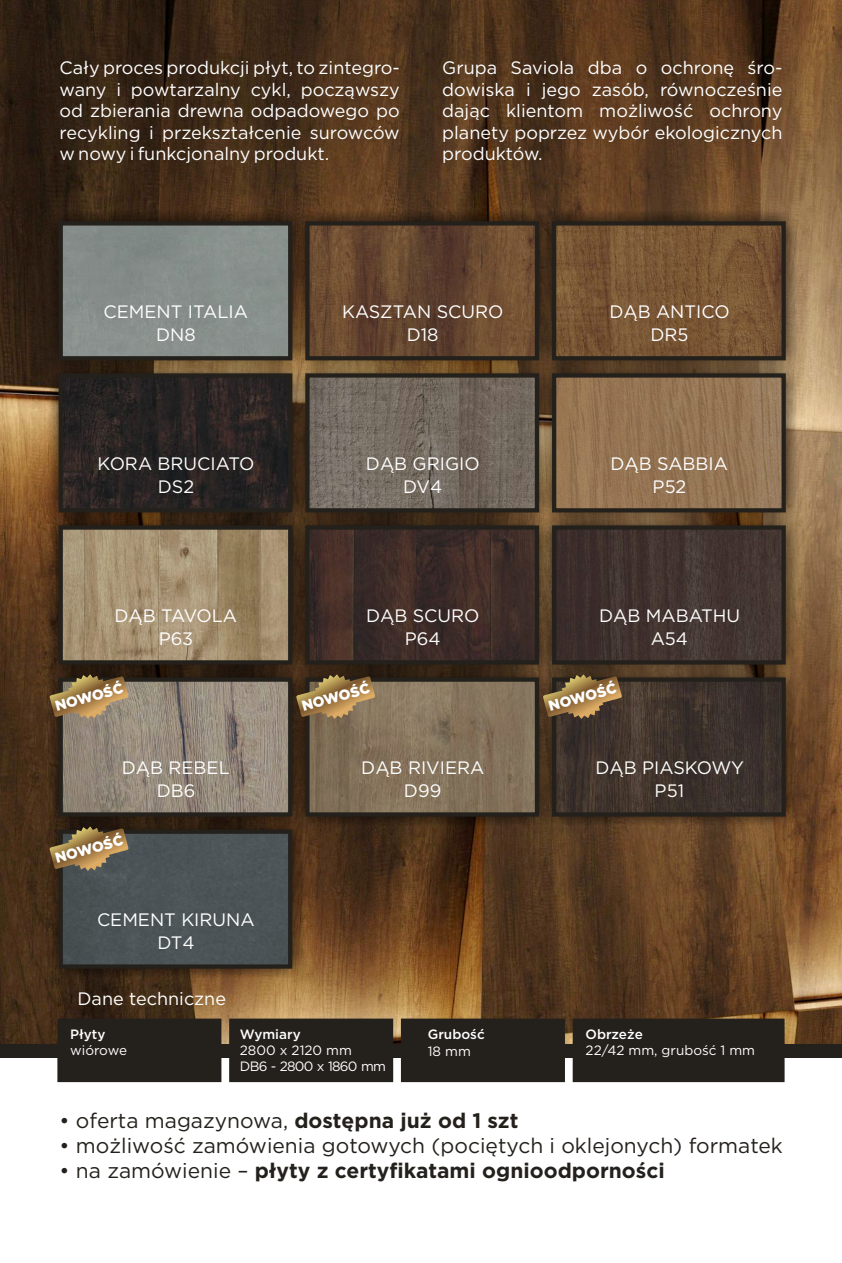
<style>
.page{position:relative;width:842px;height:1263px;background:#fff}
.page>*{position:absolute;margin:0;border:0;box-sizing:border-box;transform-origin:0 0}
.t1{font:21px "Gotham";color:#24211c}
.t2{font:700 21px "Gotham";color:#24211c}
.t3{font:18px/21.6px "Gotham";color:#fff;text-align:justify}
.t4{font:900 14.4px "Gotham";color:#fff}
.t5{font:13.5px "Gotham";color:#fff}
.t6{font:500 13.5px "Gotham";color:#fff}
.t7{font:13.5px/16.2px "Gotham";letter-spacing:-.05em;color:#fff}
.s1{font-weight:700}
.s2{font-weight:400}
</style>
<div class="page">
<img style="left:0;top:0;width:842px;height:1044px">
<div style="left:0;top:1044px;width:842px;height:14px;background:#24211c"></div>
<svg style="left:55px;top:1016px;width:732px;height:67px"></svg>
<div style="left:47px;top:209px;width:257px;height:163px;background:#24211c;opacity:.98"></div>
<div style="left:64px;top:226px;width:223px;height:129px;background:#888e8c"></div>
<div style="left:59px;top:221px;width:233px;height:139px;border:4px solid #24211c"></div>
<div style="left:47px;top:361px;width:257px;height:163px;background:#24211c;opacity:.98"></div>
<img style="left:64px;top:378px;width:223px;height:129px">
<div style="left:59px;top:373px;width:233px;height:139px;border:4px solid #24211c"></div>
<div style="left:47px;top:514px;width:257px;height:162px;background:#24211c;opacity:.98"></div>
<img style="left:64px;top:530px;width:223px;height:129px">
<div style="left:59px;top:525px;width:233px;height:139px;border:4px solid #24211c"></div>
<div style="left:47px;top:666px;width:257px;height:162px;background:#24211c;opacity:.98"></div>
<img style="left:64px;top:682px;width:223px;height:129px">
<div style="left:59px;top:677px;width:233px;height:139px;border:4px solid #24211c"></div>
<div style="left:293px;top:209px;width:258px;height:163px;background:#24211c;opacity:.98"></div>
<img style="left:310px;top:226px;width:224px;height:129px">
<div style="left:305px;top:221px;width:234px;height:139px;border:4px solid #24211c"></div>
<div style="left:293px;top:361px;width:258px;height:163px;background:#24211c;opacity:.98"></div>
<img style="left:310px;top:378px;width:224px;height:129px">
<div style="left:305px;top:373px;width:234px;height:139px;border:4px solid #24211c"></div>
<div style="left:293px;top:514px;width:258px;height:162px;background:#24211c;opacity:.98"></div>
<img style="left:310px;top:530px;width:224px;height:129px">
<div style="left:305px;top:525px;width:234px;height:139px;border:4px solid #24211c"></div>
<div style="left:293px;top:666px;width:258px;height:162px;background:#24211c;opacity:.98"></div>
<img style="left:310px;top:682px;width:224px;height:129px">
<div style="left:305px;top:677px;width:234px;height:139px;border:4px solid #24211c"></div>
<div style="left:540px;top:209px;width:258px;height:163px;background:#24211c;opacity:.98"></div>
<img style="left:557px;top:226px;width:224px;height:129px">
<div style="left:552px;top:221px;width:234px;height:139px;border:4px solid #24211c"></div>
<div style="left:540px;top:361px;width:258px;height:163px;background:#24211c;opacity:.98"></div>
<img style="left:557px;top:378px;width:224px;height:129px">
<div style="left:552px;top:373px;width:234px;height:139px;border:4px solid #24211c"></div>
<div style="left:540px;top:514px;width:258px;height:162px;background:#24211c;opacity:.98"></div>
<img style="left:557px;top:530px;width:224px;height:129px">
<div style="left:552px;top:525px;width:234px;height:139px;border:4px solid #24211c"></div>
<div style="left:540px;top:666px;width:258px;height:162px;background:#24211c;opacity:.98"></div>
<img style="left:557px;top:682px;width:224px;height:129px">
<div style="left:552px;top:677px;width:234px;height:139px;border:4px solid #24211c"></div>
<div style="left:47px;top:818px;width:257px;height:162px;background:#24211c;opacity:.98"></div>
<div style="left:64px;top:834px;width:223px;height:130px;background:#4c5357"></div>
<div style="left:59px;top:829px;width:233px;height:140px;border:4px solid #24211c"></div>
<svg style="left:49px;top:674px;width:80px;height:45px;background:#8c7048"></svg>
<svg style="left:296px;top:674px;width:79px;height:45px;background:#8a6c42"></svg>
<svg style="left:543px;top:674px;width:79px;height:45px;background:#7f623b"></svg>
<svg style="left:49px;top:826px;width:80px;height:45px;background:#7d6540"></svg>
<p class="t3" style="left:60px;top:58px;width:342px">Cały proces produkcji płyt, to zintegro&shy;wany i powtarzalny cykl, począwszy od zbierania drewna odpadowego po recykling i przekształcenie surowców w nowy i funkcjonalny produkt.</p>
<p class="t3" style="left:442px;top:58px;width:342px">Grupa Saviola dba o ochronę śro&shy;dowiska i jego zasób, równocześnie dając klientom możliwość ochrony planety poprzez wybór ekologicznych produktów.</p>
<p class="t3" style="left:104px;top:302px;width:146px">CEMENT ITALIA</p>
<p class="t3" style="left:342px;top:302px;width:163px">KASZTAN SCURO</p>
<p class="t3" style="left:609px;top:302px;width:122px">DĄB ANTICO</p>
<p class="t3" style="left:156px;top:325px;width:41px">DN8</p>
<p class="t3" style="left:407px;top:325px;width:33px">D18</p>
<p class="t3" style="left:650px;top:325px;width:40px">DR5</p>
<p class="t3" style="left:98px;top:454px;width:158px">KORA BRUCIATO</p>
<p class="t3" style="left:366px;top:454px;width:115px">DĄB GRIGIO</p>
<p class="t3" style="left:610px;top:454px;width:119px">DĄB SABBIA</p>
<p class="t3" style="left:158px;top:477px;width:38px">DS2</p>
<p class="t3" style="left:403px;top:477px;width:40px">DV4</p>
<p class="t3" style="left:653px;top:477px;width:35px">P52</p>
<p class="t3" style="left:115px;top:606px;width:124px">DĄB TAVOLA</p>
<p class="t3" style="left:366px;top:606px;width:115px">DĄB SCURO</p>
<p class="t3" style="left:599px;top:606px;width:143px">DĄB MABATHU</p>
<p class="t3" style="left:159px;top:629px;width:36px">P63</p>
<p class="t3" style="left:405px;top:629px;width:37px">P64</p>
<p class="t3" style="left:651px;top:629px;width:39px">A54</p>
<p class="t4" style="left:54px;top:700px;width:71px;rotate:-15deg">NOWOŚĆ</p>
<p class="t4" style="left:300px;top:700px;width:71px;rotate:-15deg">NOWOŚĆ</p>
<p class="t4" style="left:547px;top:700px;width:71px;rotate:-15deg">NOWOŚĆ</p>
<p class="t3" style="left:122px;top:758px;width:109px">DĄB REBEL</p>
<p class="t3" style="left:361px;top:758px;width:124px">DĄB RIVIERA</p>
<p class="t3" style="left:595px;top:758px;width:150px">DĄB PIASKOWY</p>
<p class="t3" style="left:157px;top:781px;width:40px">DB6</p>
<p class="t3" style="left:404px;top:781px;width:39px">D99</p>
<p class="t3" style="left:655px;top:781px;width:31px">P51</p>
<p class="t4" style="left:54px;top:852px;width:71px;rotate:-15deg">NOWOŚĆ</p>
<p class="t3" style="left:97px;top:910px;width:159px">CEMENT KIRUNA</p>
<p class="t3" style="left:158px;top:933px;width:38px">DT4</p>
<p class="t3" style="left:78px;top:989px;width:150px">Dane techniczne</p>
<p class="t6" style="left:70px;top:1028px;width:37px">Płyty</p>
<p class="t5" style="left:70px;top:1044px;width:58px">wiórowe</p>
<p class="t6" style="left:240px;top:1028px;width:62px">Wymiary</p>
<p class="t7" style="left:240px;top:1043px;width:148px">2800 x 2120 mm<br>DB6 - 2800 x 1860 mm</p>
<p class="t6" style="left:428px;top:1028px;width:58px">Grubość</p>
<p class="t5" style="left:428px;top:1045px;width:45px">18 mm</p>
<p class="t6" style="left:586px;top:1028px;width:59px">Obrzeże</p>
<p class="t5" style="left:586px;top:1044px;width:171px">22/42 mm, grubość 1 mm</p>
<p class="t1" style="left:60px;top:1111px;width:460px">• oferta magazynowa, <span class="s1">dostępna już od 1 szt</span></p>
<p class="t1" style="left:60px;top:1136px;width:725px">• możliwość zamówienia gotowych (pociętych i oklejonych) formatek</p>
<p class="t2" style="left:60px;top:1161px;width:607px"><span class="s2">• na zamówienie –</span> płyty z certyfikatami ognioodporności</p>
</div>
